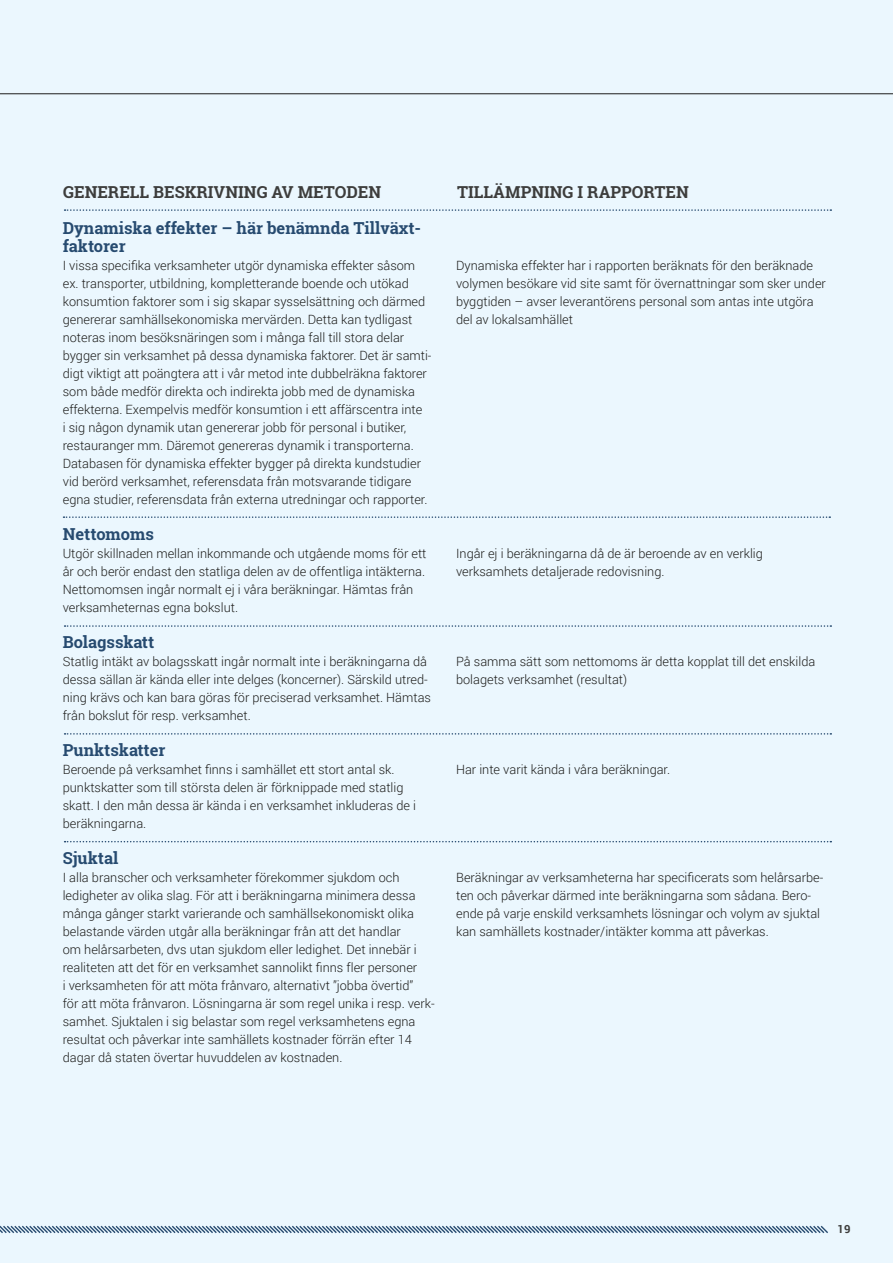
<style>
.page{position:relative;width:893px;height:1263px;background:#ebf7fe}
.page>*{position:absolute;margin:0;border:0;box-sizing:border-box;transform-origin:0 0}
.t1{font:700 16.5px/18px "Roboto Slab";color:#274b70}
.t2{font:700 16.5px "Roboto Slab";color:#3d3d3c}
.t3{font:300 12.75px/18px "Roboto";color:#1d1d1b}
.t4{font:700 11.25px "Roboto";color:#3d3d3c}
</style>
<div class="page">
<hr style="left:0;top:94px;width:893px;height:1px;background:#1d1d1b">
<svg style="left:0;top:1225px;width:828px;height:8px"></svg>
<svg style="left:65px;top:841px;width:766px;height:1px"></svg>
<svg style="left:65px;top:733px;width:766px;height:2px"></svg>
<svg style="left:65px;top:625px;width:766px;height:2px"></svg>
<svg style="left:64px;top:516px;width:766px;height:2px"></svg>
<svg style="left:65px;top:209px;width:766px;height:2px"></svg>
<p class="t2" style="left:63px;top:181px;width:319px">GENERELL BESKRIVNING AV METODEN</p>
<p class="t2" style="left:457px;top:181px;width:233px">TILLÄMPNING I RAPPORTEN</p>
<p class="t1" style="left:63px;top:219px;width:360px">Dynamiska effekter – här benämnda Tillväxt&shy;faktorer</p>
<p class="t3" style="left:63px;top:256px;width:370px">I vissa specifika verksamheter utgör dynamiska effekter såsom ex. transporter, utbildning, kompletterande boende och utökad konsumtion faktorer som i sig skapar sysselsättning och därmed genererar samhällsekonomiska mervärden. Detta kan tydligast noteras inom besöksnäringen som i många fall till stora delar bygger sin verksamhet på dessa dynamiska faktorer. Det är samti&shy;digt viktigt att poängtera att i vår metod inte dubbelräkna faktorer som både medför direkta och indirekta jobb med de dynamiska effekterna. Exempelvis medför konsumtion i ett affärscentra inte<br>i sig någon dynamik utan genererar jobb för personal i butiker, restauranger mm. Däremot genereras dynamik i transporterna.<br>Databasen för dynamiska effekter bygger på direkta kundstudier vid berörd verksamhet, referensdata från motsvarande tidigare egna studier, referensdata från externa utredningar och rapporter.</p>
<p class="t1" style="left:63px;top:525px;width:93px">Nettomoms</p>
<p class="t3" style="left:63px;top:544px;width:365px">Utgör skillnaden mellan inkommande och utgående moms för ett år och berör endast den statliga delen av de offentliga intäkterna.<br>Nettomomsen ingår normalt ej i våra beräkningar. Hämtas från verksamheternas egna bokslut.</p>
<p class="t1" style="left:63px;top:633px;width:93px">Bolagsskatt</p>
<p class="t3" style="left:63px;top:652px;width:370px">Statlig intäkt av bolagsskatt ingår normalt inte i beräkningarna då dessa sällan är kända eller inte delges (koncerner). Särskild utred&shy;ning krävs och kan bara göras för preciserad verksamhet. Hämtas från bokslut för resp. verksamhet.</p>
<p class="t1" style="left:63px;top:741px;width:104px">Punktskatter</p>
<p class="t3" style="left:63px;top:760px;width:355px">Beroende på verksamhet finns i samhället ett stort antal sk. punktskatter som till största delen är förknippade med statlig skatt. I den mån dessa är kända i en verksamhet inkluderas de i beräkningarna.</p>
<p class="t1" style="left:63px;top:849px;width:57px">Sjuktal</p>
<p class="t3" style="left:63px;top:868px;width:373px">I alla branscher och verksamheter förekommer sjukdom och ledigheter av olika slag. För att i beräkningarna minimera dessa många gånger starkt varierande och samhällsekonomiskt olika belastande värden utgår alla beräkningar från att det handlar<br>om helårsarbeten, dvs utan sjukdom eller ledighet. Det innebär i realiteten att det för en verksamhet sannolikt finns fler personer<br>i verksamheten för att möta frånvaro, alternativt ”jobba övertid”<br>för att möta frånvaron. Lösningarna är som regel unika i resp. verk&shy;samhet. Sjuktalen i sig belastar som regel verksamhetens egna resultat och påverkar inte samhällets kostnader förrän efter 14 dagar då staten övertar huvuddelen av kostnaden.</p>
<p class="t3" style="left:456px;top:256px;width:371px">Dynamiska effekter har i rapporten beräknats för den beräknade volymen besökare vid site samt för övernattningar som sker under byggtiden – avser leverantörens personal som antas inte utgöra del av lokalsamhället</p>
<p class="t3" style="left:456px;top:544px;width:308px">Ingår ej i beräkningarna då de är beroende av en verklig verksamhets detaljerade redovisning.</p>
<p class="t3" style="left:456px;top:652px;width:361px">På samma sätt som nettomoms är detta kopplat till det enskilda bolagets verksamhet (resultat)</p>
<p class="t3" style="left:456px;top:760px;width:216px">Har inte varit kända i våra beräkningar.</p>
<p class="t3" style="left:456px;top:868px;width:369px">Beräkningar av verksamheterna har specificerats som helårsarbe&shy;ten och påverkar därmed inte beräkningarna som sådana. Bero&shy;ende på varje enskild verksamhets lösningar och volym av sjuktal kan samhällets kostnader/intäkter komma att påverkas.</p>
<p class="t4" style="left:837px;top:1221px;width:14px">19</p>
</div>
